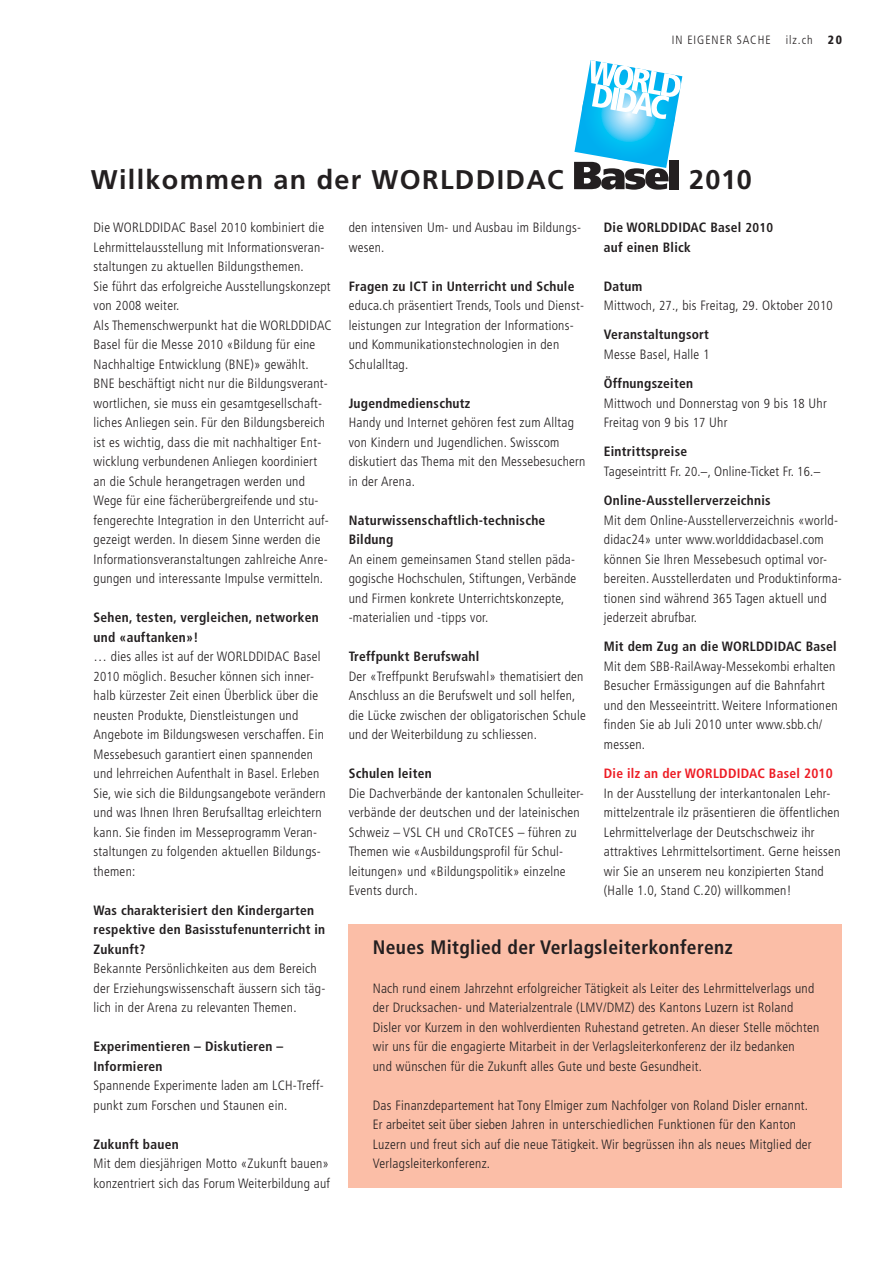
<style>
.page{position:relative;width:893px;height:1263px;background:#fff}
.page>*{position:absolute;margin:0;border:0;box-sizing:border-box;transform-origin:0 0}
.t1{font:700 27px "Frutiger LT Std";letter-spacing:.05em;color:#231f20}
.t2{font:700 condensed 19.5px "Frutiger LT Std";letter-spacing:.02em;color:#231f20}
.t3{font:300 condensed 13.5px/19.5px "Frutiger LT Std";letter-spacing:.02em;color:#231f20}
.t4{font:700 condensed 13.5px/19.5px "Frutiger LT Std";letter-spacing:.02em;color:#231f20}
.t5{font:700 condensed 13.5px "Frutiger LT Std";letter-spacing:.02em;color:#ed1c24}
.t6{font:300 condensed 12px "Frutiger LT Std";letter-spacing:.08em;color:#231f20}
.t7{font:900 condensed 12px "Frutiger LT Std";color:#231f20}
.s1{font-size:12.9px}
.s2{font-weight:700}
.s3{font-size:13.05px}
</style>
<div class="page">
<div style="left:349px;top:924px;width:493px;height:264px;background:#fbbea7"></div>
<svg style="left:574px;top:60px;width:108px;height:130px"></svg>
<p class="t6" style="left:672px;top:35px;width:142px">IN EIGENER SACHE ilz.ch</p>
<p class="t7" style="left:828px;top:35px;width:16px">20</p>
<h1 class="t1" style="left:91px;top:169px;width:474px">Willkommen an der WORLDDIDAC</h1>
<h1 class="t1" style="left:689px;top:169px;width:64px">2010</h1>
<p class="t3" style="left:349px;top:219px;width:234px">den intensiven Um- und Ausbau im Bildungs&shy;wesen.</p>
<p class="t4" style="left:349px;top:277px;width:227px">Fragen zu ICT in Unterricht und Schule</p>
<p class="t3" style="left:349px;top:297px;width:237px">educa.ch präsentiert Trends, Tools und Dienst&shy;leistungen zur Integration der Informations&shy;und Kommunikationstechnologien in den Schulalltag.</p>
<p class="t4" style="left:349px;top:394px;width:123px">Jugendmedienschutz</p>
<p class="t3" style="left:349px;top:414px;width:238px">Handy und Internet gehören fest zum Alltag von Kindern und Jugendlichen. Swisscom diskutiert das Thema mit den Messebesuchern in der Arena.</p>
<p class="t4" style="left:349px;top:511px;width:198px">Naturwissenschaftlich-technische<br>Bildung</p>
<p class="t3" style="left:349px;top:550px;width:229px">An einem gemeinsamen Stand stellen päda&shy;gogische Hochschulen, Stiftungen, Verbände und Firmen konkrete Unterrichtskonzepte, -materialien und -tipps vor.</p>
<p class="t4" style="left:349px;top:648px;width:132px">Treffpunkt Berufswahl</p>
<p class="t3" style="left:349px;top:667px;width:239px">Der «Treffpunkt Berufswahl» thematisiert den Anschluss an die Berufswelt und soll helfen, die Lücke zwischen der obligatorischen Schule und der Weiterbildung zu schliessen.</p>
<p class="t4" style="left:349px;top:765px;width:85px">Schulen leiten</p>
<p class="t3" style="left:349px;top:784px;width:237px">Die Dachverbände der kantonalen Schulleiter&shy;verbände der deutschen und der lateinischen Schweiz – VSL CH und CRoTCES – führen zu Themen wie «Ausbildungsprofil für Schul&shy;leitungen» und «Bildungspolitik» einzelne Events durch.</p>
<p class="t4" style="left:604px;top:219px;width:171px">Die WORLDDIDAC Basel <span class="s1">2010 </span>auf einen Blick</p>
<p class="t3" style="left:604px;top:277px;width:231px"><span class="s2">Datum<br></span>Mittwoch, <span class="s3">27.,</span> bis Freitag, <span class="s3">29.</span> Oktober <span class="s3">2010</span></p>
<p class="t4" style="left:604px;top:326px;width:107px">Veranstaltungsort</p>
<p class="t3" style="left:604px;top:345px;width:107px">Messe Basel, Halle 1</p>
<p class="t3" style="left:604px;top:375px;width:225px"><span class="s2">Öffnungszeiten<br></span>Mittwoch und Donnerstag von <span class="s3">9</span> bis <span class="s3">18</span> Uhr<br>Freitag von <span class="s3">9</span> bis <span class="s3">17</span> Uhr</p>
<p class="t3" style="left:604px;top:443px;width:218px"><span class="s2">Eintrittspreise<br></span>Tageseintritt Fr. <span class="s3">20.–</span>, Online-Ticket Fr. <span class="s3">16.–</span></p>
<p class="t4" style="left:604px;top:492px;width:168px">Online-Ausstellerverzeichnis</p>
<p class="t3" style="left:604px;top:511px;width:240px">Mit dem Online-Ausstellerverzeichnis «world&shy;didac24» unter www.worlddidacbasel.com können Sie Ihren Messebesuch optimal vor&shy;bereiten. Ausstellerdaten und Produktinforma&shy;tionen sind während <span class="s3">365</span> Tagen aktuell und jederzeit abrufbar.</p>
<p class="t4" style="left:604px;top:638px;width:234px">Mit dem Zug an die WORLDDIDAC Basel</p>
<p class="t3" style="left:604px;top:657px;width:235px">Mit dem SBB-RailAway-Messekombi erhalten Besucher Ermässigungen auf die Bahnfahrt und den Messeeintritt. Weitere Informationen finden Sie ab Juli 2010 unter www.sbb.ch/ messen.</p>
<p class="t5" style="left:604px;top:768px;width:231px">Die ilz an der WORLDDIDAC Basel 2010</p>
<p class="t3" style="left:604px;top:784px;width:238px">In der Ausstellung der interkantonalen Lehr&shy;mittelzentrale ilz präsentieren die öffentlichen Lehrmittelverlage der Deutschschweiz ihr attraktives Lehrmittelsortiment. Gerne heissen wir Sie an unserem neu konzipierten Stand (Halle 1.0, Stand C.20) willkommen!</p>
<p class="t3" style="left:94px;top:219px;width:240px">Die WORLDDIDAC Basel <span class="s3">2010</span> kombiniert die Lehrmittelausstellung mit Informationsveran&shy;staltungen zu aktuellen Bildungsthemen.<br>Sie führt das erfolgreiche Ausstellungskonzept von <span class="s3">2008</span> weiter.<br>Als Themenschwerpunkt hat die WORLDDIDAC Basel für die Messe <span class="s3">2010</span> «Bildung für eine Nachhaltige Entwicklung (BNE)» gewählt.<br>BNE beschäftigt nicht nur die Bildungsverant&shy;wortlichen, sie muss ein gesamtgesellschaft&shy;liches Anliegen sein. Für den Bildungsbereich ist es wichtig, dass die mit nachhaltiger Ent&shy;wicklung verbundenen Anliegen koordiniert an die Schule herangetragen werden und Wege für eine fächerübergreifende und stu&shy;fengerechte Integration in den Unterricht auf&shy;gezeigt werden. In diesem Sinne werden die Informationsveranstaltungen zahlreiche Anre&shy;gungen und interessante Impulse vermitteln.</p>
<p class="t4" style="left:94px;top:609px;width:227px">Sehen, testen, vergleichen, networken und «auftanken»!</p>
<p class="t3" style="left:94px;top:648px;width:234px">… dies alles ist auf der WORLDDIDAC Basel <span class="s3">2010</span> möglich. Besucher können sich inner&shy;halb kürzester Zeit einen Überblick über die neusten Produkte, Dienstleistungen und Angebote im Bildungswesen verschaffen. Ein Messebesuch garantiert einen spannenden und lehrreichen Aufenthalt in Basel. Erleben Sie, wie sich die Bildungsangebote verändern und was Ihnen Ihren Berufsalltag erleichtern kann. Sie finden im Messeprogramm Veran&shy;staltungen zu folgenden aktuellen Bildungs&shy;themen:</p>
<p class="t4" style="left:94px;top:901px;width:233px">Was charakterisiert den Kindergarten respektive den Basisstufenunterricht in<br>Zukunft?</p>
<p class="t3" style="left:94px;top:960px;width:233px">Bekannte Persönlichkeiten aus dem Bereich der Erziehungswissenschaft äussern sich täg&shy;lich in der Arena zu relevanten Themen.</p>
<p class="t4" style="left:94px;top:1038px;width:191px">Experimentieren – Diskutieren –<br>Informieren</p>
<p class="t3" style="left:94px;top:1077px;width:232px">Spannende Experimente laden am LCH-Treff&shy;punkt zum Forschen und Staunen ein.</p>
<p class="t4" style="left:94px;top:1135px;width:87px">Zukunft bauen</p>
<p class="t3" style="left:94px;top:1155px;width:238px">Mit dem diesjährigen Motto «Zukunft bauen» konzentriert sich das Forum Weiterbildung auf</p>
<h2 class="t2" style="left:373px;top:939px;width:361px">Neues Mitglied der Verlagsleiterkonferenz</h2>
<p class="t3" style="left:373px;top:979px;width:448px">Nach rund einem Jahrzehnt erfolgreicher Tätigkeit als Leiter des Lehrmittelverlags und der Drucksachen- und Materialzentrale (LMV/DMZ) des Kantons Luzern ist Roland Disler vor Kurzem in den wohlverdienten Ruhestand getreten. An dieser Stelle möchten wir uns für die engagierte Mitarbeit in der Verlagsleiterkonferenz der ilz bedanken<br>und wünschen für die Zukunft alles Gute und beste Gesundheit.</p>
<p class="t3" style="left:373px;top:1096px;width:440px">Das Finanzdepartement hat Tony Elmiger zum Nachfolger von Roland Disler ernannt.<br>Er arbeitet seit über sieben Jahren in unterschiedlichen Funktionen für den Kanton Luzern und freut sich auf die neue Tätigkeit. Wir begrüssen ihn als neues Mitglied der Verlagsleiterkonferenz.</p>
</div>
